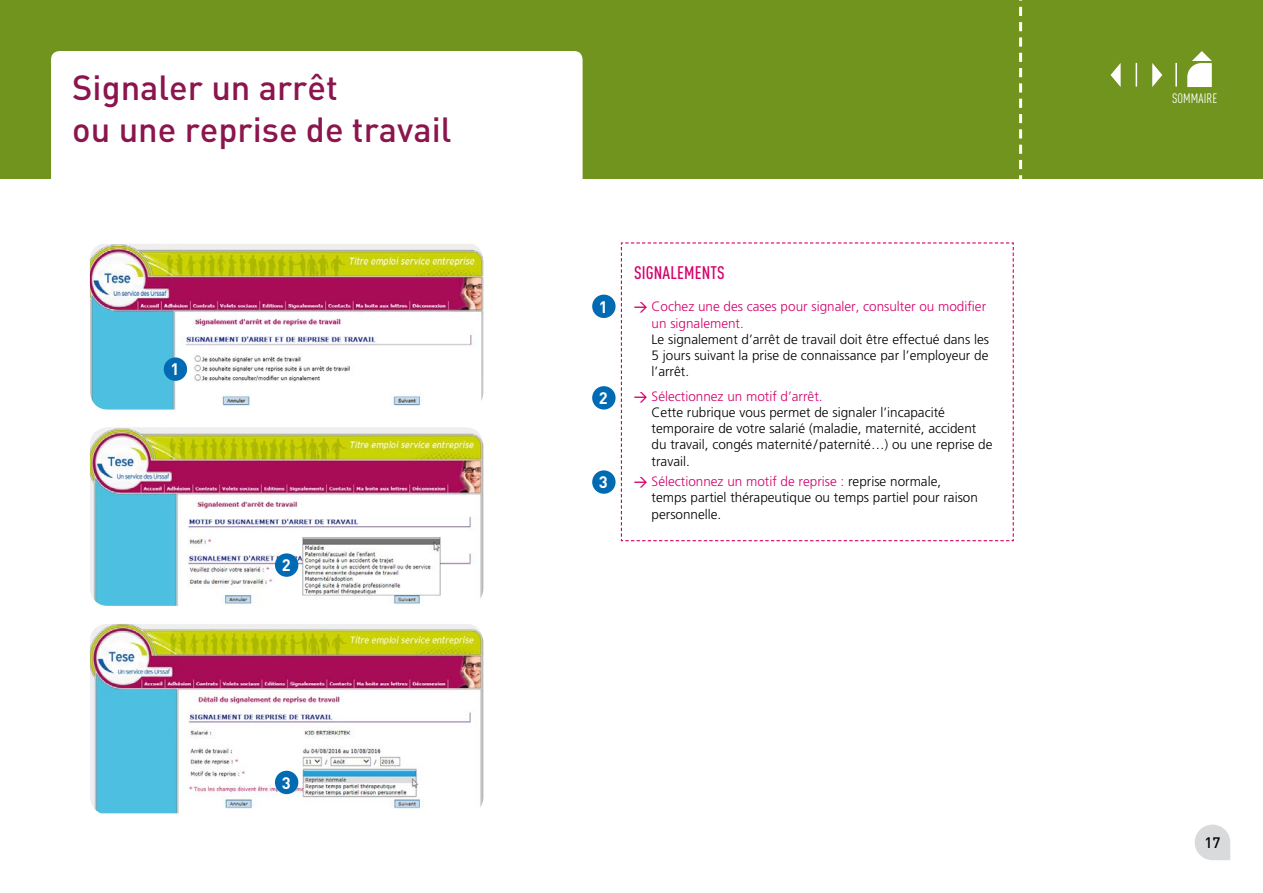
<style>
.page{position:relative;width:1263px;height:893px;background:#fff}
.page>*{position:absolute;margin:0;border:0;box-sizing:border-box;transform-origin:0 0}
.t1{font:500 34.5px "DINOT";color:#8b154d}
.t2{font:500 condensed 18px "DINOT";letter-spacing:.01em;color:#d4006b}
.t3{font:700 16.5px "DINOT";color:#fff}
.t4{font:500 15px "DINOT";color:#000}
.t5{font:300 13.5px/16.2px "Frutiger LT Std";color:#000}
.t6{font:300 13.5px/16.2px "Frutiger LT Std";color:#d4006b}
.t7{font:condensed 13.5px "DINOT";letter-spacing:.01em;color:#fff}
.s1{font-family:"DINOT";font-weight:500}
.s2{font-family:"DINOT";font-weight:500;color:#d4006b}
.s3{color:#d4006b}
</style>
<div class="page">
<svg style="left:1195px;top:825px;width:35px;height:35px"></svg>
<div style="left:0;top:0;width:1263px;height:179px;background:#70941e"></div>
<hr style="left:1175px;top:63px;width:2px;height:24px;background:#fff">
<svg style="left:1187px;top:51px;width:25px;height:36px"></svg>
<div style="left:51px;top:51px;width:532px;height:142px;background:#fff;border-radius:9px"></div>
<svg style="left:1019px;top:0;width:3px;height:179px"></svg>
<svg style="left:620px;top:242px;width:394px;height:300px"></svg>
<div style="left:592px;top:295px;width:23px;height:23px;background:#006ab3;border-radius:50%"></div>
<img style="left:90px;top:244px;width:393px;height:166px">
<div style="left:164px;top:357px;width:23px;height:24px;background:#006ab3;border-radius:50%"></div>
<svg style="left:1152px;top:63px;width:10px;height:24px"></svg>
<svg style="left:1110px;top:63px;width:11px;height:24px"></svg>
<hr style="left:1135px;top:63px;width:2px;height:24px;background:#fff">
<div style="left:592px;top:386px;width:23px;height:24px;background:#006ab3;border-radius:50%"></div>
<div style="left:592px;top:470px;width:23px;height:24px;background:#006ab3;border-radius:50%"></div>
<img style="left:90px;top:624px;width:393px;height:189px">
<div style="left:275px;top:771px;width:23px;height:23px;background:#006ab3;border-radius:50%"></div>
<img style="left:90px;top:427px;width:393px;height:179px">
<div style="left:275px;top:553px;width:23px;height:24px;background:#006ab3;border-radius:50%"></div>
<h1 class="t1" style="left:72px;top:66px;width:267px">Signaler un arrêt</h1>
<h1 class="t1" style="left:72px;top:107px;width:381px">ou une reprise de travail</h1>
<p class="t3" style="left:170px;top:359px;width:10px">1</p>
<p class="t3" style="left:282px;top:555px;width:10px">2</p>
<p class="t3" style="left:282px;top:772px;width:10px">3</p>
<p class="t3" style="left:599px;top:296px;width:10px">1</p>
<p class="t3" style="left:599px;top:387px;width:10px">2</p>
<p class="t3" style="left:599px;top:472px;width:10px">3</p>
<h2 class="t2" style="left:634px;top:262px;width:92px">SIGNALEMENTS</h2>
<p class="t6" style="left:652px;top:299px;width:336px;text-indent:-18px"><span class="s1">→</span> Cochez une des cases pour signaler, consulter ou modifier un signalement.</p>
<p class="t5" style="left:652px;top:331px;width:339px;text-align:justify">Le signalement d’arrêt de travail doit être effectué dans les 5 jours suivant la prise de connaissance par l’employeur de l’arrêt.</p>
<p class="t5" style="left:652px;top:388px;width:342px;text-indent:-18px"><span class="s2">→</span> <span class="s3">Sélectionnez un motif d’arrêt.<br></span>Cette rubrique vous permet de signaler l’incapacité temporaire de votre salarié (maladie, maternité, accident du travail, congés maternité/paternité…) ou une reprise de travail.</p>
<p class="t5" style="left:652px;top:474px;width:328px;text-indent:-18px"><span class="s2">→</span> <span class="s3">Sélectionnez un motif de reprise :</span> reprise normale, temps partiel thérapeutique ou temps partiel pour raison personnelle.</p>
<p class="t7" style="left:1172px;top:90px;width:47px">SOMMAIRE</p>
<p class="t4" style="left:1204px;top:833px;width:17px">17</p>
</div>
